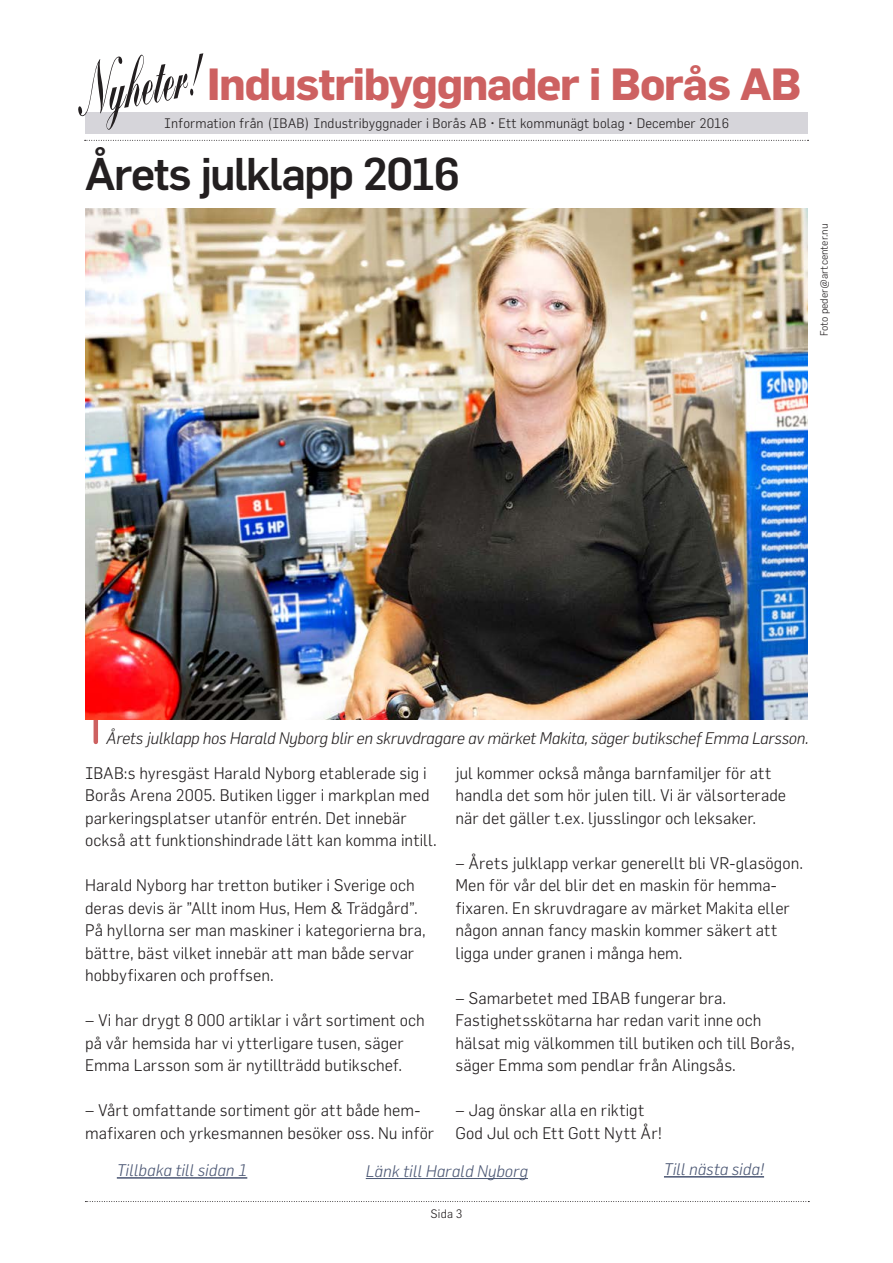
<style>
.page{position:relative;width:893px;height:1263px;background:#fff}
.page>*{position:absolute;margin:0;border:0;box-sizing:border-box;transform-origin:0 0}
.t1{font:500 45px "Flama";letter-spacing:-.04em;color:#231f20}
.t2{font:700 44.25px "Flama";letter-spacing:-.025em;color:#cd6161}
.t3{font:300 16.5px/22.5px "Flama";color:#231f20}
.t4{font:italic 300 16.5px "Flama";letter-spacing:-.02em;color:#231f20}
.t5{font:italic 300 16.5px "Flama";color:#4a5673}
.t6{font:300 13.5px "Flama";letter-spacing:.005em;color:#231f20}
.t7{font:300 12px "Flama";color:#231f20}
.t8{font:300 10.5px "Flama";color:#231f20}
</style>
<div class="page">
<svg style="left:85px;top:1201px;width:724px;height:1px"></svg>
<div style="left:85px;top:112px;width:723px;height:21px;background:#d6d5da"></div>
<svg style="left:78px;top:53px;width:125px;height:77px"></svg>
<svg style="left:85px;top:140px;width:723px;height:1px"></svg>
<hr style="left:94px;top:697px;width:4px;height:45px;background:#cd6161">
<hr style="left:117px;top:1177px;width:130px;height:1px;background:#4a5673">
<hr style="left:664px;top:1176px;width:100px;height:1px;background:#4a5673">
<img style="left:85px;top:208px;width:723px;height:511px">
<hr style="left:366px;top:1178px;width:162px;height:1px;background:#4a5673">
<h2 class="t2" style="left:207px;top:57px;width:595px">Industribyggnader i Borås AB</h2>
<p class="t6" style="left:164px;top:115px;width:567px">Information från (IBAB) Industribyggnader i Borås AB • Ett kommunägt bolag • December 2016</p>
<h1 class="t1" style="left:85px;top:147px;width:376px">Årets julklapp 2016</h1>
<p class="t8" style="left:818px;top:336px;width:114px;rotate:-90deg">Foto peder@artcenter.nu</p>
<p class="t4" style="left:106px;top:728px;width:704px">Årets julklapp hos Harald Nyborg blir en skruvdragare av märket Makita, säger butikschef Emma Larsson.</p>
<p class="t3" style="left:85px;top:761px;width:353px">IBAB:s hyresgäst Harald Nyborg etablerade sig i Borås Arena 2005. Butiken ligger i markplan med parkeringsplatser utanför entrén. Det innebär också att funktionshindrade lätt kan komma intill.</p>
<p class="t3" style="left:85px;top:874px;width:342px">Harald Nyborg har tretton butiker i Sverige och deras devis är ”Allt inom Hus, Hem &amp; Trädgård”.<br>På hyllorna ser man maskiner i kategorierna bra, bättre, bäst vilket innebär att man både servar hobbyfixaren och proffsen.</p>
<p class="t3" style="left:85px;top:1009px;width:341px">– Vi har drygt 8 000 artiklar i vårt sortiment och på vår hemsida har vi ytterligare tusen, säger<br>Emma Larsson som är nytillträdd butikschef.</p>
<p class="t3" style="left:85px;top:1099px;width:351px">– Vårt omfattande sortiment gör att både hem&shy;mafixaren och yrkesmannen besöker oss. Nu inför</p>
<p class="t3" style="left:455px;top:761px;width:332px">jul kommer också många barnfamiljer för att handla det som hör julen till. Vi är välsorterade när det gäller t.ex. ljusslingor och leksaker.</p>
<p class="t3" style="left:455px;top:851px;width:349px">– Årets julklapp verkar generellt bli VR-glasögon.<br>Men för vår del blir det en maskin för hemma&shy;fixaren. En skruvdragare av märket Makita eller någon annan fancy maskin kommer säkert att ligga under granen i många hem.</p>
<p class="t3" style="left:455px;top:986px;width:341px">– Samarbetet med IBAB fungerar bra.<br>Fastighetsskötarna har redan varit inne och hälsat mig välkommen till butiken och till Borås, säger Emma som pendlar från Alingsås.</p>
<p class="t3" style="left:455px;top:1099px;width:208px">– Jag önskar alla en riktigt<br>God Jul och Ett Gott Nytt År!</p>
<p class="t5" style="left:117px;top:1160px;width:132px">Tillbaka till sidan 1</p>
<p class="t5" style="left:664px;top:1159px;width:102px">Till nästa sida!</p>
<p class="t5" style="left:366px;top:1161px;width:164px">Länk till Harald Nyborg</p>
<p class="t7" style="left:431px;top:1206px;width:33px">Sida 3</p>
</div>
